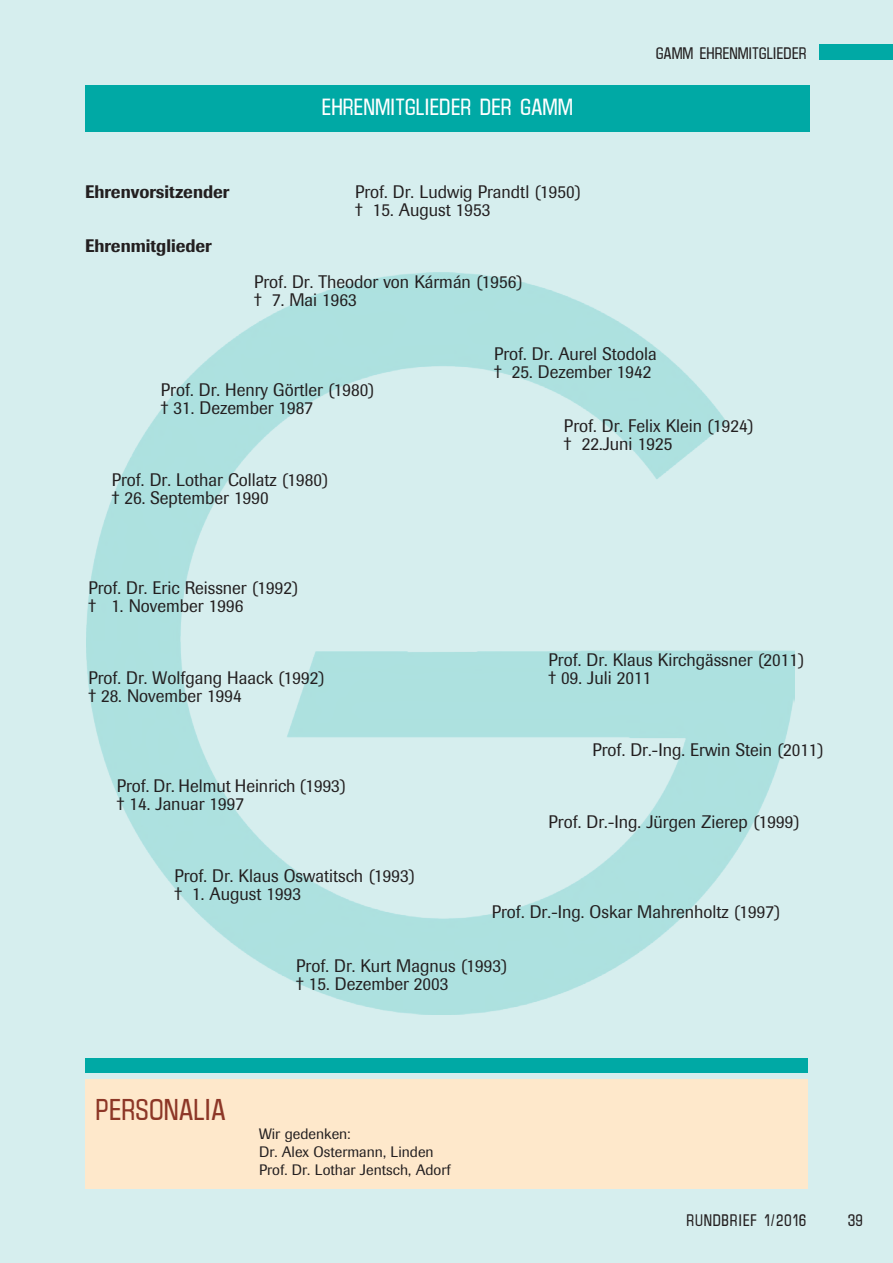
<style>
.page{position:relative;width:893px;height:1263px;background:#d6eeee}
.page>*{position:absolute;margin:0;border:0;box-sizing:border-box;transform-origin:0 0}
.t1{font:27px "I Plain";color:#8d3727}
.t2{font:21px "I Plain";color:#fff}
.t3{font:18px/18px "Imago";color:#231f20;scale:.96 1}
.t4{font:500 18px "Imago";color:#231f20;scale:.96 1}
.t5{font:15px/18px "Imago";color:#231f20}
.t6{font:15px "I Plain";color:#231f20}
.t7{font:15px "I Plain";letter-spacing:.05em;color:#231f20}
</style>
<div class="page">
<img style="left:86px;top:273px;width:709px;height:742px">
<div style="left:819px;top:45px;width:74px;height:15px;background:#00a9a5"></div>
<div style="left:85px;top:1079px;width:723px;height:109px;background:#fee8cb"></div>
<div style="left:85px;top:85px;width:724px;height:47px;background:#00a9a5"></div>
<div style="left:85px;top:1058px;width:723px;height:15px;background:#00a9a5"></div>
<p class="t2" style="left:322px;top:93px;width:253px">EHRENMITGLIEDER DER GAMM</p>
<p class="t4" style="left:85px;top:181px;width:152px">Ehrenvorsitzender</p>
<p class="t3" style="left:355px;top:183px;width:236px">Prof. Dr. Ludwig Prandtl (1950) † 15. August 1953</p>
<p class="t4" style="left:85px;top:235px;width:133px">Ehrenmitglieder</p>
<p class="t3" style="left:254px;top:273px;width:281px">Prof. Dr. Theodor von Kármán (1956) † 7. Mai 1963</p>
<p class="t6" style="left:656px;top:44px;width:152px">GAMM EHRENMITGLIEDER</p>
<p class="t3" style="left:161px;top:381px;width:224px">Prof. Dr. Henry Görtler (1980) † 31. Dezember 1987</p>
<p class="t3" style="left:112px;top:471px;width:227px">Prof. Dr. Lothar Collatz (1980) † 26. September 1990</p>
<p class="t3" style="left:88px;top:579px;width:220px">Prof. Dr. Eric Reissner (1992) † 1. November 1996</p>
<p class="t3" style="left:88px;top:669px;width:247px">Prof. Dr. Wolfgang Haack (1992) † 28. November 1994</p>
<p class="t3" style="left:117px;top:777px;width:240px">Prof. Dr. Helmut Heinrich (1993) † 14. Januar 1997</p>
<p class="t3" style="left:174px;top:867px;width:252px">Prof. Dr. Klaus Oswatitsch (1993) † 1. August 1993</p>
<p class="t3" style="left:494px;top:345px;width:171px">Prof. Dr. Aurel Stodola † 25. Dezember 1942</p>
<p class="t3" style="left:564px;top:417px;width:199px">Prof. Dr. Felix Klein (1924) † 22.Juni 1925</p>
<p class="t3" style="left:549px;top:651px;width:267px">Prof. Dr. Klaus Kirchgässner (2011) † 09. Juli 2011</p>
<p class="t3" style="left:592px;top:741px;width:242px">Prof. Dr.-Ing. Erwin Stein (2011)</p>
<p class="t3" style="left:549px;top:813px;width:263px">Prof. Dr.-Ing. Jürgen Zierep (1999)</p>
<p class="t3" style="left:492px;top:903px;width:302px">Prof. Dr.-Ing. Oskar Mahrenholtz (1997)</p>
<p class="t3" style="left:296px;top:957px;width:221px">Prof. Dr. Kurt Magnus (1993) † 15. Dezember 2003</p>
<h1 class="t1" style="left:95px;top:1092px;width:132px">PERSONALIA</h1>
<p class="t5" style="left:259px;top:1124px;width:193px">Wir gedenken:<br>Dr. Alex Ostermann, Linden<br>Prof. Dr. Lothar Jentsch, Adorf</p>
<p class="t7" style="left:687px;top:1210px;width:121px">RUNDBRIEF 1/2016</p>
<p class="t6" style="left:848px;top:1210px;width:17px">39</p>
</div>
